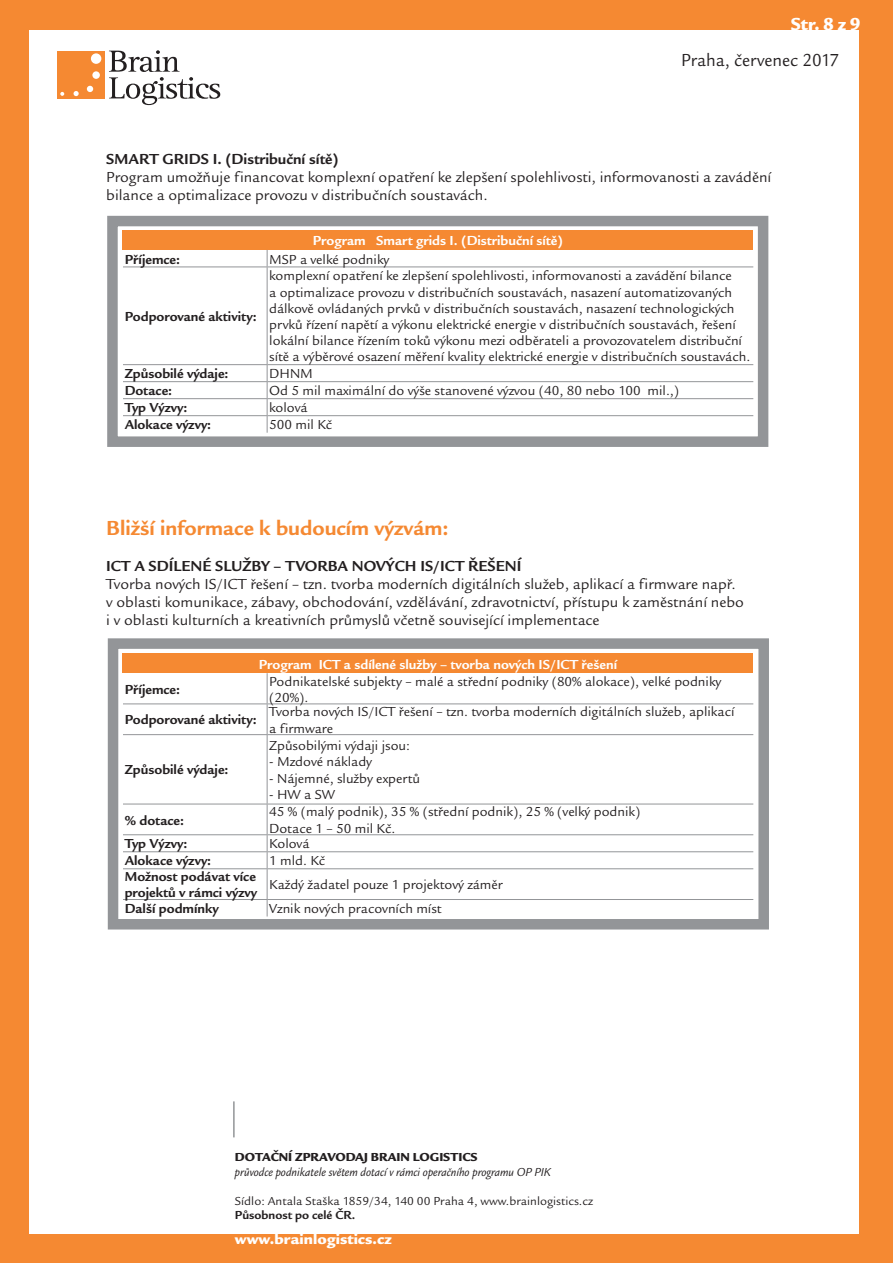
<style>
.page{position:relative;width:893px;height:1263px;background:#f58932}
.page>*{position:absolute;margin:0;border:0;box-sizing:border-box;transform-origin:0 0}
.t1{font:700 21px "Legacy San Itc TCE";color:#f58932}
.t2{font:18px "Legacy San Itc TCE";color:#231f20;scale:.95 1}
.t3{font:18px "Legacy San Itc TCE Ultr";color:#fff;scale:.95 1}
.t4{font:15px/18px "Legacy San Itc TCE";color:#231f20}
.t5{font:700 15px "Legacy San Itc TCE";color:#231f20}
.t6{font:15px "Legacy San Itc TCE Ultr";color:#fff}
.t7{font:700 15px "Legacy San Itc TCE";letter-spacing:.06em;color:#231f20}
.t8{font:13.5px/16.2px "Legacy San Itc TCE";color:#231f20}
.t9{font:700 13.5px/16.2px "Legacy San Itc TCE";color:#231f20}
.t10{font:700 13.5px "Legacy San Itc TCE";color:#fff}
.t11{font:italic 12px "Legacy San Itc TCE";color:#231f20;scale:.95 1}
.t12{font:12px "Legacy San Itc TCE";color:#231f20}
.t13{font:12px "Legacy San Itc TCE Ultr";color:#231f20}
.t14{font:700 12px "Legacy San Itc TCE";color:#231f20}
</style>
<div class="page">
<div style="left:30px;top:30px;width:829px;height:1203px;background:#fff"></div>
<div style="left:107px;top:216px;width:661px;height:231px;border:10px solid #939598"></div>
<div style="left:108px;top:638px;width:661px;height:291px;border:10px solid #939598"></div>
<hr style="left:233px;top:1101px;width:2px;height:36px;background:#939598">
<svg style="left:109px;top:50px;width:111px;height:55px"></svg>
<div style="left:57px;top:51px;width:48px;height:47px;background:#f58932"></div>
<div style="left:91px;top:53px;width:10px;height:11px;background:#fff;border-radius:50%"></div>
<svg style="left:60px;top:92px;width:4px;height:4px"></svg>
<svg style="left:74px;top:91px;width:5px;height:5px"></svg>
<svg style="left:87px;top:86px;width:6px;height:6px"></svg>
<div style="left:92px;top:71px;width:8px;height:8px;background:#fff;border-radius:50%"></div>
<div style="left:123px;top:230px;width:630px;height:20px;background:#f58932"></div>
<hr style="left:267px;top:398px;width:486px;height:1px;background:#939598">
<hr style="left:267px;top:415px;width:486px;height:1px;background:#939598">
<svg style="left:267px;top:250px;width:1px;height:17px"></svg>
<hr style="left:123px;top:267px;width:144px;height:1px;background:#939598">
<hr style="left:267px;top:267px;width:486px;height:1px;background:#939598">
<hr style="left:267px;top:267px;width:1px;height:97px;background:#939598">
<hr style="left:123px;top:364px;width:144px;height:1px;background:#939598">
<hr style="left:267px;top:364px;width:486px;height:1px;background:#939598">
<hr style="left:123px;top:381px;width:144px;height:1px;background:#939598">
<hr style="left:267px;top:381px;width:486px;height:1px;background:#939598">
<hr style="left:123px;top:398px;width:144px;height:1px;background:#939598">
<hr style="left:123px;top:415px;width:144px;height:1px;background:#939598">
<svg style="left:267px;top:365px;width:1px;height:68px"></svg>
<div style="left:123px;top:654px;width:630px;height:19px;background:#f58932"></div>
<hr style="left:267px;top:834px;width:486px;height:1px;background:#939598">
<hr style="left:123px;top:868px;width:144px;height:1px;background:#939598">
<hr style="left:123px;top:899px;width:144px;height:1px;background:#939598">
<hr style="left:267px;top:851px;width:486px;height:1px;background:#939598">
<hr style="left:267px;top:868px;width:486px;height:1px;background:#939598">
<hr style="left:267px;top:899px;width:486px;height:1px;background:#939598">
<hr style="left:267px;top:673px;width:1px;height:30px;background:#939598">
<hr style="left:123px;top:703px;width:144px;height:1px;background:#939598">
<hr style="left:267px;top:703px;width:486px;height:1px;background:#939598">
<hr style="left:267px;top:704px;width:1px;height:30px;background:#939598">
<hr style="left:123px;top:734px;width:144px;height:1px;background:#939598">
<hr style="left:267px;top:734px;width:486px;height:1px;background:#939598">
<hr style="left:267px;top:735px;width:1px;height:69px;background:#939598">
<hr style="left:123px;top:804px;width:144px;height:1px;background:#939598">
<hr style="left:267px;top:804px;width:486px;height:1px;background:#939598">
<hr style="left:267px;top:804px;width:1px;height:30px;background:#939598">
<hr style="left:123px;top:834px;width:144px;height:1px;background:#939598">
<hr style="left:123px;top:851px;width:144px;height:1px;background:#939598">
<svg style="left:267px;top:835px;width:1px;height:33px"></svg>
<hr style="left:267px;top:869px;width:1px;height:30px;background:#939598">
<svg style="left:267px;top:900px;width:1px;height:16px"></svg>
<h2 class="t3" style="left:791px;top:12px;width:75px">Str. 8 z 9</h2>
<h2 class="t2" style="left:681px;top:49px;width:168px">Praha, červenec 2017</h2>
<p class="t5" style="left:106px;top:150px;width:21px">Smart</p>
<p class="t5" style="left:162px;top:150px;width:11px">grids</p>
<p class="t5" style="left:213px;top:150px;width:128px">I. (Distribuční sítě)</p>
<p class="t4" style="left:106px;top:169px;width:666px">Program umožňuje financovat komplexní opatření ke zlepšení spolehlivosti, informovanosti a zavádění bilance a optimalizace provozu v distribučních soustavách.</p>
<p class="t10" style="left:313px;top:232px;width:252px">Program Smart grids I. (Distribuční sítě)</p>
<p class="t9" style="left:125px;top:251px;width:57px">Příjemce:</p>
<p class="t8" style="left:269px;top:251px;width:122px">MSP a velké podniky</p>
<p class="t9" style="left:125px;top:308px;width:134px">Podporované aktivity:</p>
<p class="t8" style="left:269px;top:268px;width:482px">komplexní opatření ke zlepšení spolehlivosti, informovanosti a zavádění bilance<br>a optimalizace provozu v distribučních soustavách, nasazení automatizovaných dálkově ovládaných prvků v distribučních soustavách, nasazení technologických prvků řízení napětí a výkonu elektrické energie v distribučních soustavách, řešení lokální bilance řízením toků výkonu mezi odběrateli a provozovatelem distribuční sítě a výběrové osazení měření kvality elektrické energie v distribučních soustavách.</p>
<p class="t9" style="left:125px;top:366px;width:105px">Způsobilé výdaje:</p>
<p class="t8" style="left:269px;top:366px;width:45px">DHNM</p>
<p class="t9" style="left:125px;top:383px;width:49px">Dotace:</p>
<p class="t8" style="left:269px;top:383px;width:411px">Od 5 mil maximální do výše stanovené výzvou (40, 80 nebo 100 mil.,)</p>
<p class="t9" style="left:125px;top:400px;width:64px">Typ Výzvy:</p>
<p class="t8" style="left:269px;top:400px;width:40px">kolová</p>
<p class="t9" style="left:125px;top:417px;width:88px">Alokace výzvy:</p>
<p class="t8" style="left:269px;top:417px;width:64px">500 mil Kč</p>
<h1 class="t1" style="left:106px;top:515px;width:344px">Bližší informace k budoucím výzvám:</h1>
<p class="t5" style="left:106px;top:557px;width:53px">ICT a sdílen</p>
<p class="t5" style="left:202px;top:557px;width:95px">é služby – tvorba</p>
<p class="t5" style="left:352px;top:557px;width:13px">nov</p>
<p class="t7" style="left:386px;top:557px;width:120px">ých IS/ICT řešení</p>
<p class="t4" style="left:106px;top:576px;width:639px">Tvorba nových IS/ICT řešení – tzn. tvorba moderních digitálních služeb, aplikací a firmware např. v oblasti komunikace, zábavy, obchodování, vzdělávání, zdravotnictví, přístupu k zaměstnání nebo i v oblasti kulturních a kreativních průmyslů včetně související implementace</p>
<p class="t10" style="left:259px;top:656px;width:360px">Program ICT a sdílené služby – tvorba nových IS/ICT řešení</p>
<p class="t9" style="left:125px;top:681px;width:57px">Příjemce:</p>
<p class="t8" style="left:269px;top:673px;width:454px">Podnikatelské subjekty – malé a střední podniky (80% alokace), velké podniky (20%).</p>
<p class="t9" style="left:125px;top:712px;width:134px">Podporované aktivity:</p>
<p class="t8" style="left:269px;top:704px;width:467px">Tvorba nových IS/ICT řešení – tzn. tvorba moderních digitálních služeb, aplikací a firmware</p>
<p class="t9" style="left:125px;top:762px;width:105px">Způsobilé výdaje:</p>
<p class="t8" style="left:269px;top:738px;width:142px">Způsobilými výdaji jsou:</p>
<p class="t8" style="left:269px;top:754px;width:104px">- Mzdové náklady</p>
<p class="t8" style="left:269px;top:770px;width:152px">- Nájemné, služby expertů</p>
<p class="t8" style="left:269px;top:786px;width:67px">- HW a SW</p>
<p class="t9" style="left:125px;top:812px;width:61px">% dotace:</p>
<p class="t8" style="left:269px;top:804px;width:373px">45 % (malý podnik), 35 % (střední podnik), 25 % (velký podnik)<br>Dotace 1 – 50 mil Kč.</p>
<p class="t9" style="left:125px;top:836px;width:64px">Typ Výzvy:</p>
<p class="t8" style="left:269px;top:836px;width:42px">Kolová</p>
<p class="t9" style="left:125px;top:853px;width:88px">Alokace výzvy:</p>
<p class="t8" style="left:269px;top:853px;width:57px">1 mld. Kč</p>
<p class="t9" style="left:125px;top:869px;width:134px">Možnost podávat více projektů v rámci výzvy</p>
<p class="t8" style="left:269px;top:877px;width:235px">Každý žadatel pouze 1 projektový záměr</p>
<p class="t9" style="left:125px;top:901px;width:96px">Další podmínky</p>
<p class="t8" style="left:269px;top:901px;width:174px">Vznik nových pracovních míst</p>
<p class="t13" style="left:235px;top:1150px;width:244px">DOTAČNÍ ZPRAVODAJ BRAIN LOGISTICS</p>
<p class="t11" style="left:235px;top:1165px;width:334px">průvodce podnikatele světem dotací v rámci operačního programu OP PIK</p>
<p class="t12" style="left:235px;top:1193px;width:359px">Sídlo: Antala Staška 1859/34, 140 00 Praha 4, www.brainlogistics.cz</p>
<p class="t14" style="left:235px;top:1207px;width:122px">Působnost po celé ČR.</p>
<p class="t6" style="left:235px;top:1230px;width:159px">www.brainlogistics.cz</p>
</div>
